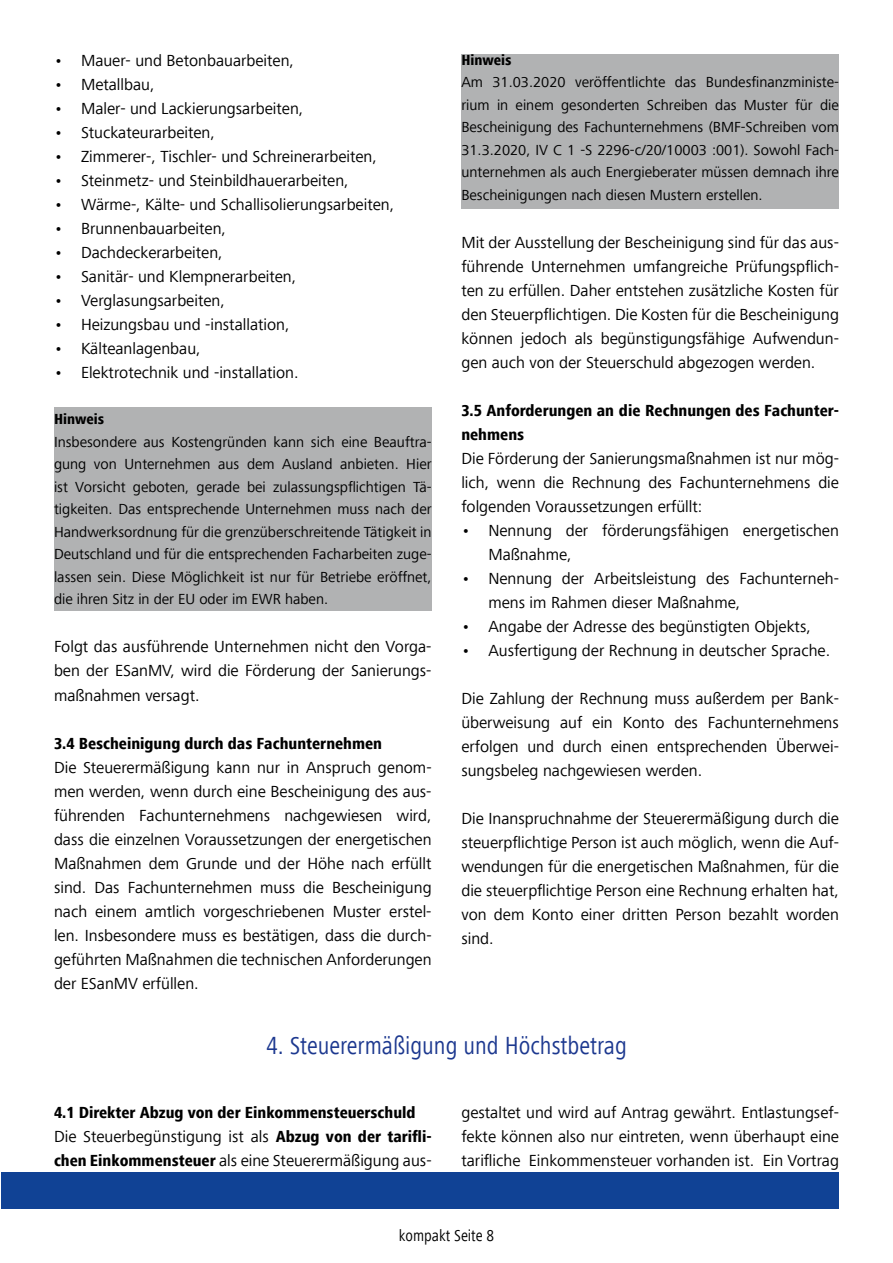
<style>
.page{position:relative;width:893px;height:1263px;background:#fff}
.page>*{position:absolute;margin:0;border:0;box-sizing:border-box;transform-origin:0 0}
.t1{font:condensed 25.5px "Frutiger Next Com";color:#1c388f}
.t2{font:16.5px/24px "Frutiger Next Com";color:#000;text-align:justify}
.t3{font:800 condensed 16.5px/24px "Frutiger Next Com";color:#000}
.t4{font:condensed 16.5px "Frutiger Next Com";color:#000}
.t5{font:15px/22.5px "Frutiger Next Com";color:#000;text-align:justify}
.t6{font:800 condensed 15px "Frutiger Next Com";color:#000}
.s1{font-weight:400;font-stretch:normal}
</style>
<div class="page">
<div style="left:54px;top:407px;width:378px;height:203px;background:#b1b2b3"></div>
<div style="left:461px;top:54px;width:378px;height:154px;background:#b1b2b3"></div>
<div style="left:2px;top:1172px;width:837px;height:37px;background:#104295"></div>
<p class="t2" style="left:54px;top:48px;width:242px">• Mauer- und Betonbauarbeiten,</p>
<p class="t2" style="left:54px;top:72px;width:102px">• Metallbau,</p>
<p class="t2" style="left:54px;top:96px;width:251px">• Maler- und Lackierungsarbeiten,</p>
<p class="t2" style="left:54px;top:120px;width:163px">• Stuckateurarbeiten,</p>
<p class="t2" style="left:54px;top:144px;width:324px">• Zimmerer-, Tischler- und Schreinerarbeiten,</p>
<p class="t2" style="left:54px;top:168px;width:296px">• Steinmetz- und Steinbildhauerarbeiten,</p>
<p class="t2" style="left:54px;top:192px;width:342px">• Wärme-, Kälte- und Schallisolierungsarbeiten,</p>
<p class="t2" style="left:54px;top:216px;width:174px">• Brunnenbauarbeiten,</p>
<p class="t2" style="left:54px;top:240px;width:170px">• Dachdeckerarbeiten,</p>
<p class="t2" style="left:54px;top:264px;width:244px">• Sanitär- und Klempnerarbeiten,</p>
<p class="t2" style="left:54px;top:288px;width:172px">• Verglasungsarbeiten,</p>
<p class="t2" style="left:54px;top:312px;width:237px">• Heizungsbau und -installation,</p>
<p class="t2" style="left:54px;top:336px;width:148px">• Kälteanlagenbau,</p>
<p class="t2" style="left:54px;top:360px;width:246px">• Elektrotechnik und -installation.</p>
<p class="t6" style="left:54px;top:411px;width:52px">Hinweis</p>
<p class="t5" style="left:54px;top:431px;width:379px">Insbesondere aus Kostengründen kann sich eine Beauftra&shy;gung von Unternehmen aus dem Ausland anbieten. Hier ist Vorsicht geboten, gerade bei zulassungspflichtigen Tä&shy;tigkeiten. Das entsprechende Unternehmen muss nach der Handwerksordnung für die grenzüberschreitende Tätigkeit in Deutschland und für die entsprechenden Facharbeiten zuge&shy;lassen sein. Diese Möglichkeit ist nur für Betriebe eröffnet, die ihren Sitz in der EU oder im EWR haben.</p>
<p class="t2" style="left:54px;top:635px;width:379px">Folgt das ausführende Unternehmen nicht den Vorga&shy;ben der ESanMV, wird die Förderung der Sanierungs&shy;maßnahmen versagt.</p>
<p class="t3" style="left:54px;top:731px;width:330px">3.4 Bescheinigung durch das Fachunternehmen</p>
<p class="t2" style="left:54px;top:755px;width:379px">Die Steuerermäßigung kann nur in Anspruch genom&shy;men werden, wenn durch eine Bescheinigung des aus&shy;führenden Fachunternehmens nachgewiesen wird, dass die einzelnen Voraussetzungen der energetischen Maßnahmen dem Grunde und der Höhe nach erfüllt sind. Das Fachunternehmen muss die Bescheinigung nach einem amtlich vorgeschriebenen Muster erstel&shy;len. Insbesondere muss es bestätigen, dass die durch&shy;geführten Maßnahmen die technischen Anforderungen der ESanMV erfüllen.</p>
<p class="t6" style="left:461px;top:51px;width:52px">Hinweis</p>
<p class="t5" style="left:461px;top:71px;width:379px">Am 31.03.2020 veröffentlichte das Bundesfinanzministe&shy;rium in einem gesonderten Schreiben das Muster für die Bescheinigung des Fachunternehmens (BMF-Schreiben vom 31.3.2020, IV C 1 -S 2296-c/20/10003 :001). Sowohl Fach&shy;unternehmen als auch Energieberater müssen demnach ihre Bescheinigungen nach diesen Mustern erstellen.</p>
<p class="t2" style="left:461px;top:230px;width:379px">Mit der Ausstellung der Bescheinigung sind für das aus&shy;führende Unternehmen umfangreiche Prüfungspflich&shy;ten zu erfüllen. Daher entstehen zusätzliche Kosten für den Steuerpflichtigen. Die Kosten für die Bescheinigung können jedoch als begünstigungsfähige Aufwendun&shy;gen auch von der Steuerschuld abgezogen werden.</p>
<p class="t3" style="left:461px;top:398px;width:379px">3.5 Anforderungen an die Rechnungen des Fachunter&shy;nehmens</p>
<p class="t2" style="left:461px;top:446px;width:379px">Die Förderung der Sanierungsmaßnahmen ist nur mög&shy;lich, wenn die Rechnung des Fachunternehmens die folgenden Voraussetzungen erfüllt:</p>
<p class="t2" style="left:488px;top:518px;width:352px;text-indent:-27px">• Nennung der förderungsfähigen energetischen<br>Maßnahme,</p>
<p class="t2" style="left:488px;top:566px;width:352px;text-indent:-27px">• Nennung der Arbeitsleistung des Fachunterneh&shy;mens im Rahmen dieser Maßnahme,</p>
<p class="t2" style="left:461px;top:614px;width:351px">• Angabe der Adresse des begünstigten Objekts,</p>
<p class="t2" style="left:461px;top:638px;width:370px">• Ausfertigung der Rechnung in deutscher Sprache.</p>
<p class="t2" style="left:461px;top:686px;width:379px">Die Zahlung der Rechnung muss außerdem per Bank&shy;überweisung auf ein Konto des Fachunternehmens erfolgen und durch einen entsprechenden Überwei&shy;sungsbeleg nachgewiesen werden.</p>
<p class="t2" style="left:461px;top:806px;width:379px">Die Inanspruchnahme der Steuerermäßigung durch die steuerpflichtige Person ist auch möglich, wenn die Auf&shy;wendungen für die energetischen Maßnahmen, für die die steuerpflichtige Person eine Rechnung erhalten hat, von dem Konto einer dritten Person bezahlt worden sind.</p>
<h1 class="t1" style="left:266px;top:1031px;width:362px">4. Steuerermäßigung und Höchstbetrag</h1>
<p class="t3" style="left:54px;top:1100px;width:379px">4.1 Direkter Abzug von der Einkommensteuerschuld<br><span class="s1">Die Steuerbegünstigung ist als</span> Abzug von der tarifli&shy;chen Einkommensteuer <span class="s1">als eine Steuerermäßigung aus-</span></p>
<p class="t2" style="left:461px;top:1100px;width:379px">gestaltet und wird auf Antrag gewährt. Entlastungsef&shy;fekte können also nur eintreten, wenn überhaupt eine tarifliche Einkommensteuer vorhanden ist. Ein Vortrag</p>
<p class="t4" style="left:399px;top:1226px;width:97px">kompakt Seite 8</p>
</div>
